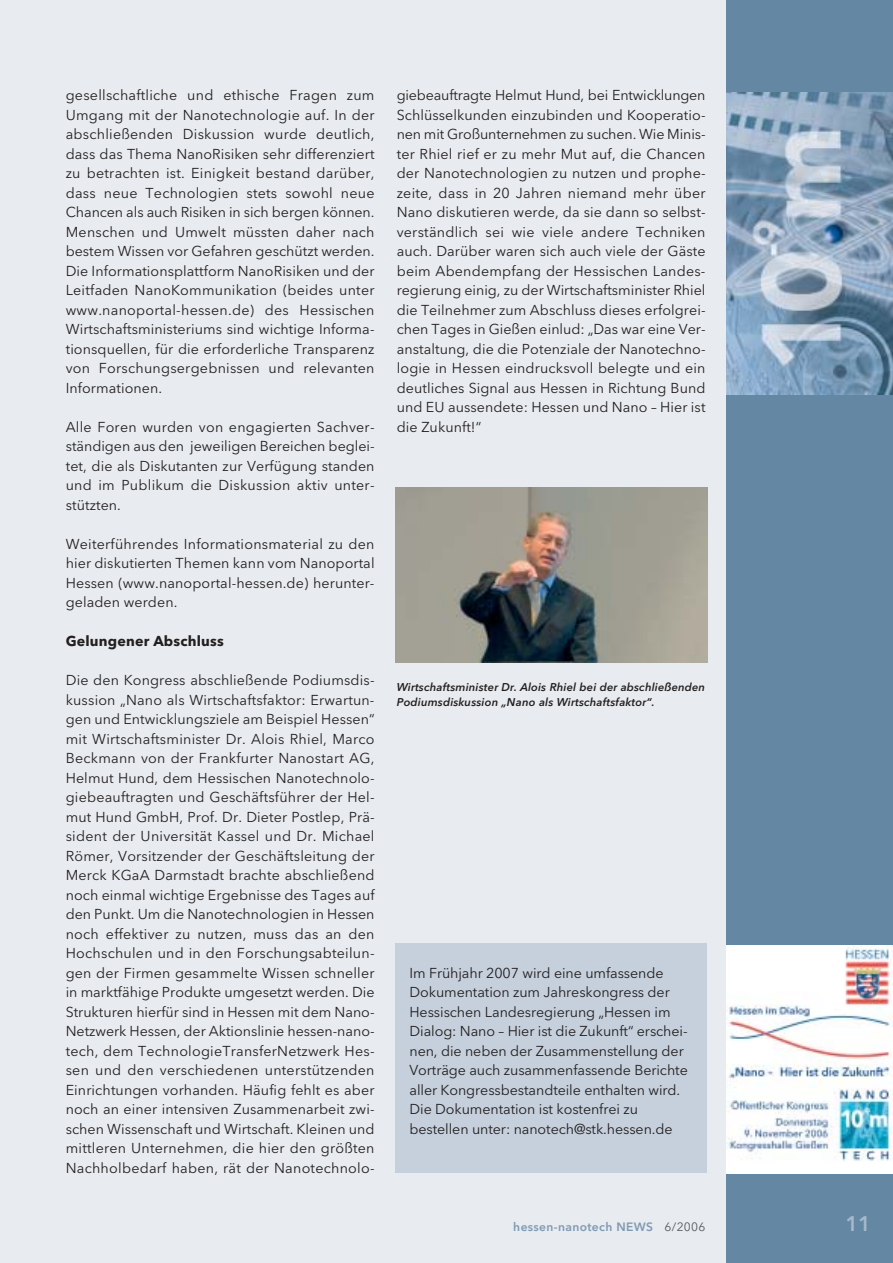
<style>
.page{position:relative;width:893px;height:1263px;background:#fff}
.page>*{position:absolute;margin:0;border:0;box-sizing:border-box;transform-origin:0 0}
.t1{font:600 21px "Avenir Next LT Pro";color:#a7b9cb}
.t2{font:14.25px/19.5px "Avenir Next LT Pro";letter-spacing:-.005em;color:#231f1f;text-align:justify}
.t3{font:700 14.25px "Avenir Next LT Pro";letter-spacing:.015em;color:#231f1f}
.t4{font:600 12px "Avenir Next LT Pro";letter-spacing:.03em;color:#7e9ab3}
.t5{font:italic 600 11.25px/15px "Avenir Next LT Pro";letter-spacing:.01em;color:#231f1f}
.s1{font-weight:400;color:#57585b}
</style>
<div class="page">
<div style="left:0;top:0;width:726px;height:1263px;background:#e8ebef"></div>
<div style="left:726px;top:0;width:166px;height:1263px;background:#6487a3"></div>
<div style="left:395px;top:944px;width:312px;height:229px;background:#c5d0dc"></div>
<img style="left:726px;top:93px;width:166px;height:301px">
<img style="left:726px;top:945px;width:166px;height:228px">
<img style="left:395px;top:488px;width:312px;height:174px">
<p class="t2" style="left:66px;top:87px;width:310px">gesellschaftliche und ethische Fragen zum Umgang mit der Nanotechnologie auf. In der abschließenden Diskussion wurde deutlich, dass das Thema NanoRisiken sehr differenziert zu betrachten ist. Einigkeit bestand darüber, dass neue Technologien stets sowohl neue Chancen als auch Risiken in sich bergen können.<br>Menschen und Umwelt müssten daher nach bestem Wissen vor Gefahren geschützt werden.<br>Die Informationsplattform NanoRisiken und der Leitfaden NanoKommunikation (beides unter www.nanoportal-hessen.de) des Hessischen Wirtschaftsministeriums sind wichtige Informa&shy;tionsquellen, für die erforderliche Transparenz von Forschungsergebnissen und relevanten Informationen.</p>
<p class="t2" style="left:66px;top:418px;width:310px">Alle Foren wurden von engagierten Sachver&shy;ständigen aus den jeweiligen Bereichen beglei&shy;tet, die als Diskutanten zur Verfügung standen und im Publikum die Diskussion aktiv unter&shy;stützten.</p>
<p class="t2" style="left:66px;top:535px;width:310px">Weiterführendes Informationsmaterial zu den hier diskutierten Themen kann vom Nanoportal Hessen (www.nanoportal-hessen.de) herunter&shy;geladen werden.</p>
<p class="t3" style="left:66px;top:635px;width:159px">Gelungener Abschluss</p>
<p class="t2" style="left:66px;top:672px;width:310px">Die den Kongress abschließende Podiumsdis&shy;kussion „Nano als Wirtschaftsfaktor: Erwartun&shy;gen und Entwicklungsziele am Beispiel Hessen“ mit Wirtschaftsminister Dr. Alois Rhiel, Marco Beckmann von der Frankfurter Nanostart AG, Helmut Hund, dem Hessischen Nanotechnolo&shy;giebeauftragten und Geschäftsführer der Hel&shy;mut Hund GmbH, Prof. Dr. Dieter Postlep, Prä&shy;sident der Universität Kassel und Dr. Michael Römer, Vorsitzender der Geschäftsleitung der Merck KGaA Darmstadt brachte abschließend noch einmal wichtige Ergebnisse des Tages auf den Punkt. Um die Nanotechnologien in Hessen noch effektiver zu nutzen, muss das an den Hochschulen und in den Forschungsabteilun&shy;gen der Firmen gesammelte Wissen schneller in marktfähige Produkte umgesetzt werden. Die Strukturen hierfür sind in Hessen mit dem Nano-Netzwerk Hessen, der Aktionslinie hessen-nano&shy;tech, dem TechnologieTransferNetzwerk Hes&shy;sen und den verschiedenen unterstützenden Einrichtungen vorhanden. Häufig fehlt es aber noch an einer intensiven Zusammenarbeit zwi&shy;schen Wissenschaft und Wirtschaft. Kleinen und mittleren Unternehmen, die hier den größten Nachholbedarf haben, rät der Nanotechnolo-</p>
<p class="t2" style="left:396px;top:87px;width:310px">giebeauftragte Helmut Hund, bei Entwicklungen Schlüsselkunden einzubinden und Kooperatio&shy;nen mit Großunternehmen zu suchen. Wie Minis&shy;ter Rhiel rief er zu mehr Mut auf, die Chancen der Nanotechnologien zu nutzen und prophe&shy;zeite, dass in 20 Jahren niemand mehr über Nano diskutieren werde, da sie dann so selbst&shy;verständlich sei wie viele andere Techniken auch. Darüber waren sich auch viele der Gäste beim Abendempfang der Hessischen Landes&shy;regierung einig, zu der Wirtschaftsminister Rhiel die Teilnehmer zum Abschluss dieses erfolgrei&shy;chen Tages in Gießen einlud: „Das war eine Ver&shy;anstaltung, die die Potenziale der Nanotechno&shy;logie in Hessen eindrucksvoll belegte und ein deutliches Signal aus Hessen in Richtung Bund und EU aussendete: Hessen und Nano – Hier ist die Zukunft!“</p>
<p class="t5" style="left:396px;top:680px;width:310px">Wirtschaftsminister Dr. Alois Rhiel bei der abschließenden<br>Podiumsdiskussion „Nano als Wirtschaftsfaktor“.</p>
<p class="t2" style="left:409px;top:964px;width:280px;text-align:left">Im Frühjahr 2007 wird eine umfassende Dokumentation zum Jahreskongress der Hessischen Landesregierung „Hessen im Dialog: Nano – Hier ist die Zukunft“ erschei&shy;nen, die neben der Zusammenstellung der Vorträge auch zusammenfassende Berichte aller Kongressbestandteile enthalten wird.<br>Die Dokumentation ist kostenfrei zu bestellen unter: nanotech@stk.hessen.de</p>
<p class="t4" style="left:513px;top:1222px;width:194px">hessen-nanotech NEWS <span class="s1">6/2006</span></p>
<h1 class="t1" style="left:845px;top:1216px;width:27px">11</h1>
</div>
